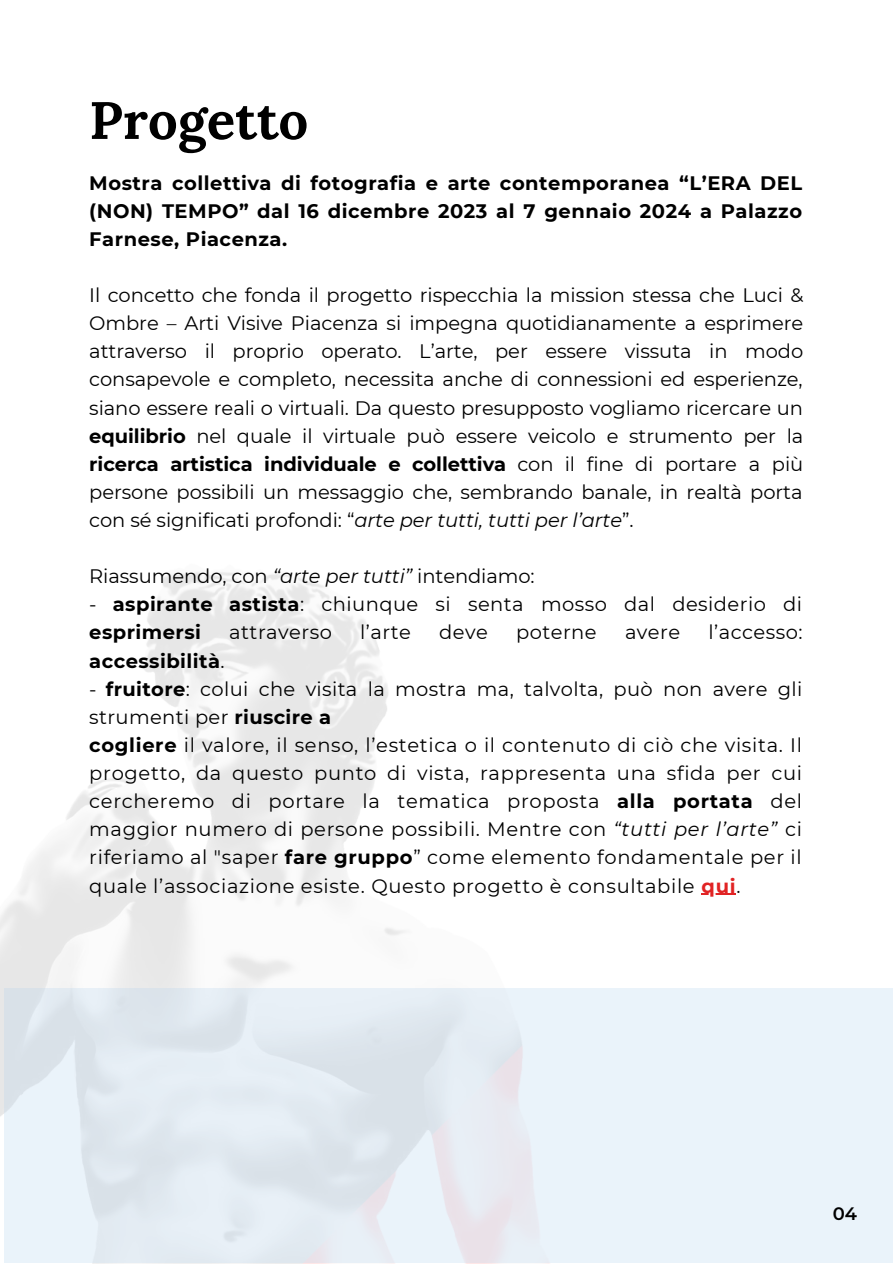
<style>
.page{position:relative;width:893px;height:1264px;background:#fff}
.page>*{position:absolute;margin:0;border:0;box-sizing:border-box;transform-origin:0 0}
.t1{font:700 52.5px "Lora";color:#000}
.t2{font:19.5px/28px "Montserrat";letter-spacing:.035em;color:#000}
.t3{font:700 19.5px/28px "Montserrat";letter-spacing:.025em;color:#000;text-align:justify}
.t4{font:19.5px "Montserrat";letter-spacing:-.005em;color:#000}
.t5{font:600 18px "Montserrat";color:#000}
.s1{font-weight:700}
.s2{font-style:italic}
.s3{font-weight:400}
.s4{font-weight:700;color:#e12324}
</style>
<div class="page">
<img style="left:0;top:572px;width:730px;height:691px">
<hr style="left:701px;top:893px;width:35px;height:1px;background:#e12324">
<div style="left:4px;top:988px;width:888px;height:274px;background:linear-gradient(to right,#e0e8ef,#ebf4fb)"></div>
<h1 class="t1" style="left:89px;top:76px;width:220px">Progetto</h1>
<p class="t3" style="left:89px;top:168px;width:714px">Mostra collettiva di fotografia e arte contemporanea “L’ERA DEL (NON) TEMPO” dal 16 dicembre 2023 al 7 gennaio 2024 a Palazzo Farnese, Piacenza.</p>
<p class="t2" style="left:89px;top:280px;width:715px;text-align:justify">Il concetto che fonda il progetto rispecchia la mission stessa che Luci &amp; Ombre – Arti Visive Piacenza si impegna quotidianamente a esprimere attraverso il proprio operato. L’arte, per essere vissuta in modo consapevole e completo, necessita anche di connessioni ed esperienze, siano essere reali o virtuali. Da questo presupposto vogliamo ricercare un <span class="s1">equilibrio</span> nel quale il virtuale può essere veicolo e strumento per la <span class="s1">ricerca artistica individuale e collettiva</span> con il fine di portare a più persone possibili un messaggio che, sembrando banale, in realtà porta con sé significati profondi: “<span class="s2">arte per tutti, tutti per l’arte</span>”.</p>
<p class="t4" style="left:89px;top:563px;width:447px">Riassumendo, con <span class="s2">“arte per tutti”</span> intendiamo:</p>
<p class="t2" style="left:89px;top:589px;width:714px">- <span class="s1">aspirante astista</span>: chiunque si senta mosso dal desiderio di <span class="s1">esprimersi</span></p>
<p class="t2" style="left:229px;top:618px;width:104px">attraverso</p>
<p class="t2" style="left:360px;top:618px;width:52px">l’arte</p>
<p class="t2" style="left:439px;top:618px;width:50px">deve</p>
<p class="t2" style="left:516px;top:618px;width:82px">poterne</p>
<p class="t2" style="left:625px;top:618px;width:57px">avere</p>
<p class="t2" style="left:708px;top:618px;width:95px">l’accesso:</p>
<p class="t3" style="left:89px;top:645px;width:137px">accessibilità<span class="s3">.</span></p>
<p class="t2" style="left:89px;top:674px;width:714px">- <span class="s1">fruitore</span>: colui che visita la mostra ma, talvolta, può non avere gli strumenti per <span class="s1">riuscire a<br>cogliere</span> il valore, il senso, l’estetica o il contenuto di ciò che visita. Il progetto, da questo punto di vista, rappresenta una sfida per cui cercheremo di portare la tematica proposta <span class="s1">alla portata</span> del maggior numero di persone possibili. Mentre con <span class="s2">“tutti per l’arte”</span> ci riferiamo al "saper <span class="s1">fare gruppo</span>” come elemento fondamentale per il quale l’associazione esiste. Questo progetto è consultabile <span class="s4">qui</span>.</p>
<p class="t5" style="left:832px;top:1201px;width:26px">04</p>
</div>
